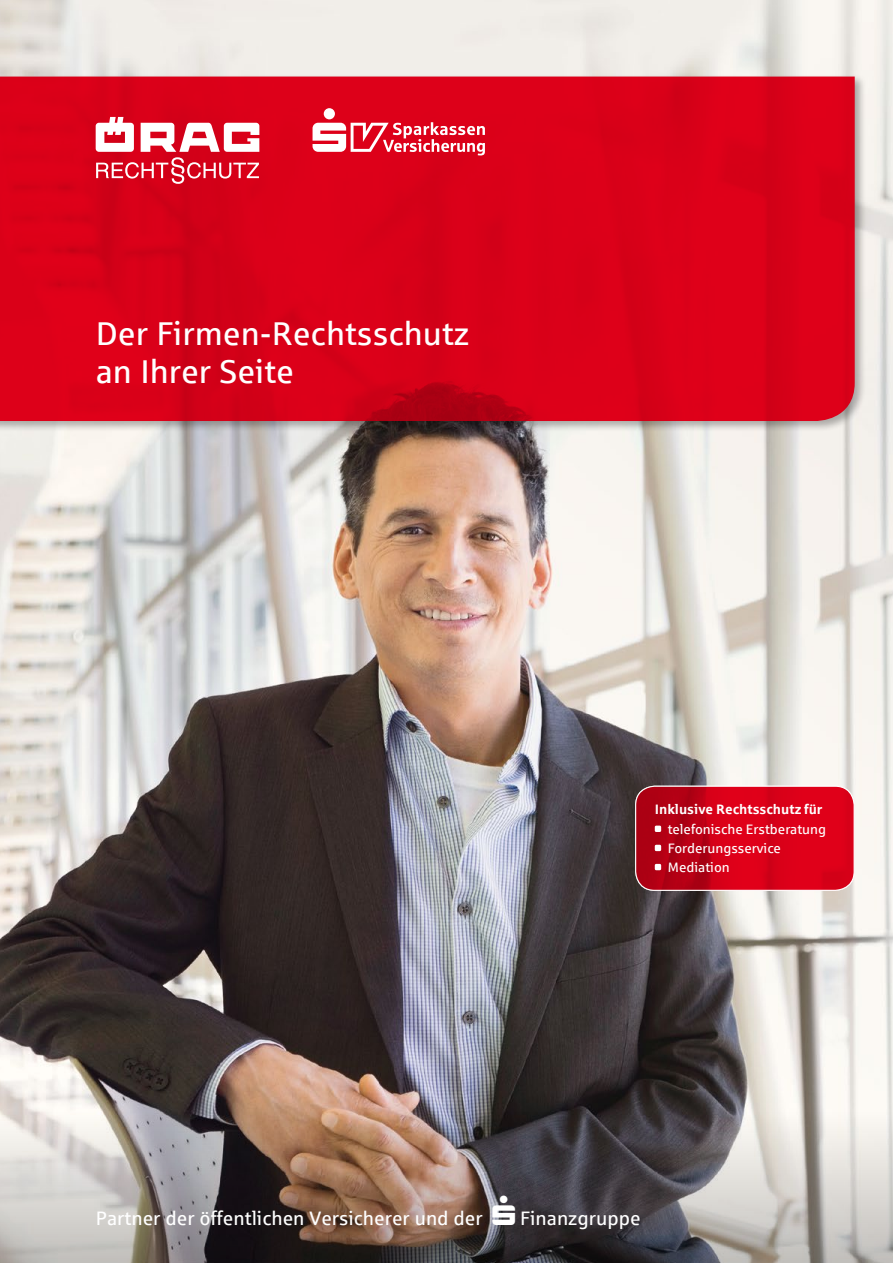
<style>
.page{position:relative;width:893px;height:1263px;background:#fff}
.page>*{position:absolute;margin:0;border:0;box-sizing:border-box;transform-origin:0 0}
.t1{font:33px/37.5px "Sparkasse Rg";color:#fff}
.t2{font:19.5px "Sparkasse Rg";color:#fff}
.t3{font:13.65px/19.2px "Sparkasse Rg";color:#fff}
.t4{font:700 13.65px "Sparkasse Rg";color:#fff}
</style>
<div class="page">
<img style="left:0;top:0;width:893px;height:1110px">
<div style="left:0;top:74px;width:866px;height:358px;background:#000;opacity:.3"></div>
<svg style="left:0;top:77px;width:855px;height:344px;fill:#db0019"></svg>
<svg style="left:96px;top:117px;width:163px;height:67px"></svg>
<img style="left:0;top:1110px;width:893px;height:153px">
<svg style="left:636px;top:786px;width:218px;height:104px;fill:#da0018"></svg>
<div style="left:635px;top:786px;width:220px;height:105px;border:1px solid #fff;border-radius:19px"></div>
<svg style="left:655px;top:826px;width:6px;height:6px"></svg>
<svg style="left:655px;top:845px;width:6px;height:6px"></svg>
<svg style="left:655px;top:864px;width:6px;height:6px"></svg>
<div style="left:324px;top:108px;width:11px;height:11px;background:#fff;border-radius:50%"></div>
<svg style="left:313px;top:122px;width:172px;height:33px"></svg>
<h1 class="t1" style="left:96px;top:314px;width:375px">Der Firmen-Rechtsschutz an Ihrer Seite</h1>
<p class="t4" style="left:655px;top:801px;width:169px">Inklusive Rechtsschutz für</p>
<p class="t3" style="left:668px;top:819px;width:160px">telefonische Erstberatung<br>Forderungsservice<br>Mediation</p>
<p class="t2" style="left:96px;top:1206px;width:546px">Partner der öffentlichen Versicherer und der ▲ Finanzgruppe</p>
</div>
